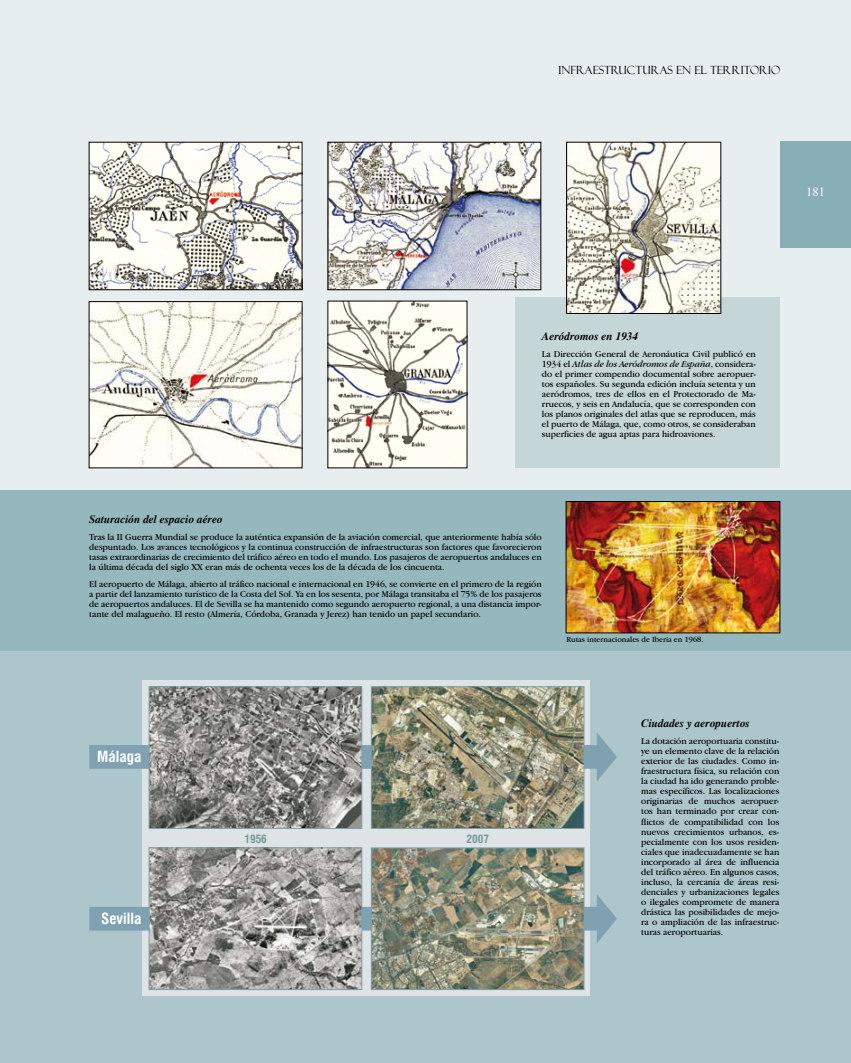
<style>
.page{position:relative;width:851px;height:1063px;background:#fff}
.page>*{position:absolute;margin:0;border:0;box-sizing:border-box;transform-origin:0 0}
.t1{font:700 condensed 15px "Swiss 721 BT";color:#fff}
.t2{font:12.5px "Times New Roman";color:#fff}
.t3{font:italic 700 11.25px "Times";color:#000}
.t4{font:11.25px "Felix Titling";color:#000}
.t5{font:700 condensed 11.25px "Swiss 721 BT";color:#76959c}
.t6{font:9.38px/10px "Garamond IT Cby BT";color:#000;text-align:justify;scale:.95 1}
.t7{font:8.12px "Garamond IT Cby BT";color:#000;scale:.95 1}
.s1{font-style:italic}
</style>
<div class="page">
<div style="left:0;top:0;width:850px;height:1063px;background:#e7eeef"></div>
<div style="left:780px;top:142px;width:70px;height:106px;background:#88afb6"></div>
<div style="left:0;top:490px;width:850px;height:178px;background:#95b7be"></div>
<div style="left:515px;top:297px;width:264px;height:171px;background:#c5d6d9"></div>
<div style="left:0;top:652px;width:850px;height:411px;background:#adc6cb"></div>
<img style="left:91px;top:303px;width:209px;height:163px">
<div style="left:89px;top:301px;width:213px;height:167px;border:1px solid #000"></div>
<img style="left:329px;top:303px;width:136px;height:163px">
<img style="left:91px;top:144px;width:209px;height:144px">
<div style="left:89px;top:142px;width:213px;height:148px;border:1px solid #000"></div>
<img style="left:329px;top:144px;width:210px;height:144px">
<div style="left:327px;top:142px;width:214px;height:148px;border:1px solid #000"></div>
<img style="left:568px;top:144px;width:151px;height:168px">
<div style="left:566px;top:142px;width:155px;height:172px;border:1px solid #000"></div>
<div style="left:142px;top:680px;width:448px;height:316px;background:#dee4e5"></div>
<svg style="left:89px;top:894px;width:528px;height:49px"></svg>
<svg style="left:89px;top:732px;width:528px;height:50px"></svg>
<svg style="left:148px;top:686px;width:214px;height:304px;background:#989895"></svg>
<img style="left:370px;top:686px;width:215px;height:304px">
<img style="left:567px;top:503px;width:211px;height:128px">
<div style="left:565px;top:501px;width:215px;height:132px;border:1px solid #000"></div>
<p class="t4" style="left:558px;top:63px;width:223px">INFRAESTRUCTURAS EN EL TERRITORIO</p>
<h2 class="t2" style="left:806px;top:183px;width:20px">181</h2>
<p class="t3" style="left:542px;top:329px;width:98px">Aeródromos en 1934</p>
<p class="t6" style="left:542px;top:349px;width:227px">La Dirección General de Aeronáutica Civil publicó en 1934 el <span class="s1">Atlas de los Aeródromos de España</span>, considera&shy;do el primer compendio documental sobre aeropuer&shy;tos españoles. Su segunda edición incluía setenta y un aeródromos, tres de ellos en el Protectorado de Ma&shy;rruecos, y seis en Andalucía, que se corresponden con los planos originales del atlas que se reproducen, más el puerto de Málaga, que, como otros, se consideraban superficies de agua aptas para hidroaviones.</p>
<p class="t3" style="left:89px;top:513px;width:135px">Saturación del espacio aéreo</p>
<p class="t6" style="left:89px;top:532px;width:477px">Tras la II Guerra Mundial se produce la auténtica expansión de la aviación comercial, que anteriormente había sólo despuntado. Los avances tecnológicos y la continua construcción de infraestructuras son factores que favorecieron tasas extraordinarias de crecimiento del tráfico aéreo en todo el mundo. Los pasajeros de aeropuertos andaluces en la última década del siglo XX eran más de ochenta veces los de la década de los cincuenta.</p>
<p class="t6" style="left:89px;top:579px;width:477px">El aeropuerto de Málaga, abierto al tráfico nacional e internacional en 1946, se convierte en el primero de la región a partir del lanzamiento turístico de la Costa del Sol. Ya en los sesenta, por Málaga transitaba el 75% de los pasajeros de aeropuertos andaluces. El de Sevilla se ha mantenido como segundo aeropuerto regional, a una distancia impor&shy;tante del malagueño. El resto (Almería, Córdoba, Granada y Jerez) han tenido un papel secundario.</p>
<p class="t7" style="left:566px;top:634px;width:146px">Rutas internacionales de Iberia en 1968.</p>
<h1 class="t1" style="left:97px;top:747px;width:46px">Málaga</h1>
<h1 class="t1" style="left:101px;top:909px;width:42px">Sevilla</h1>
<p class="t5" style="left:244px;top:832px;width:24px">1956</p>
<p class="t5" style="left:466px;top:832px;width:24px">2007</p>
<p class="t3" style="left:641px;top:717px;width:110px">Ciudades y aeropuertos</p>
<p class="t6" style="left:641px;top:736px;width:147px">La dotación aeroportuaria constitu&shy;ye un elemento clave de la relación exterior de las ciudades. Como in&shy;fraestructura física, su relación con la ciudad ha ido generando proble&shy;mas específicos. Las localizaciones originarias de muchos aeropuer&shy;tos han terminado por crear con&shy;flictos de compatibilidad con los nuevos crecimientos urbanos, es&shy;pecialmente con los usos residen&shy;ciales que inadecuadamente se han incorporado al área de influencia del tráfico aéreo. En algunos casos, incluso, la cercanía de áreas resi&shy;denciales y urbanizaciones legales o ilegales compromete de manera drástica las posibilidades de mejo&shy;ra o ampliación de las infraestruc&shy;turas aeroportuarias.</p>
</div>
